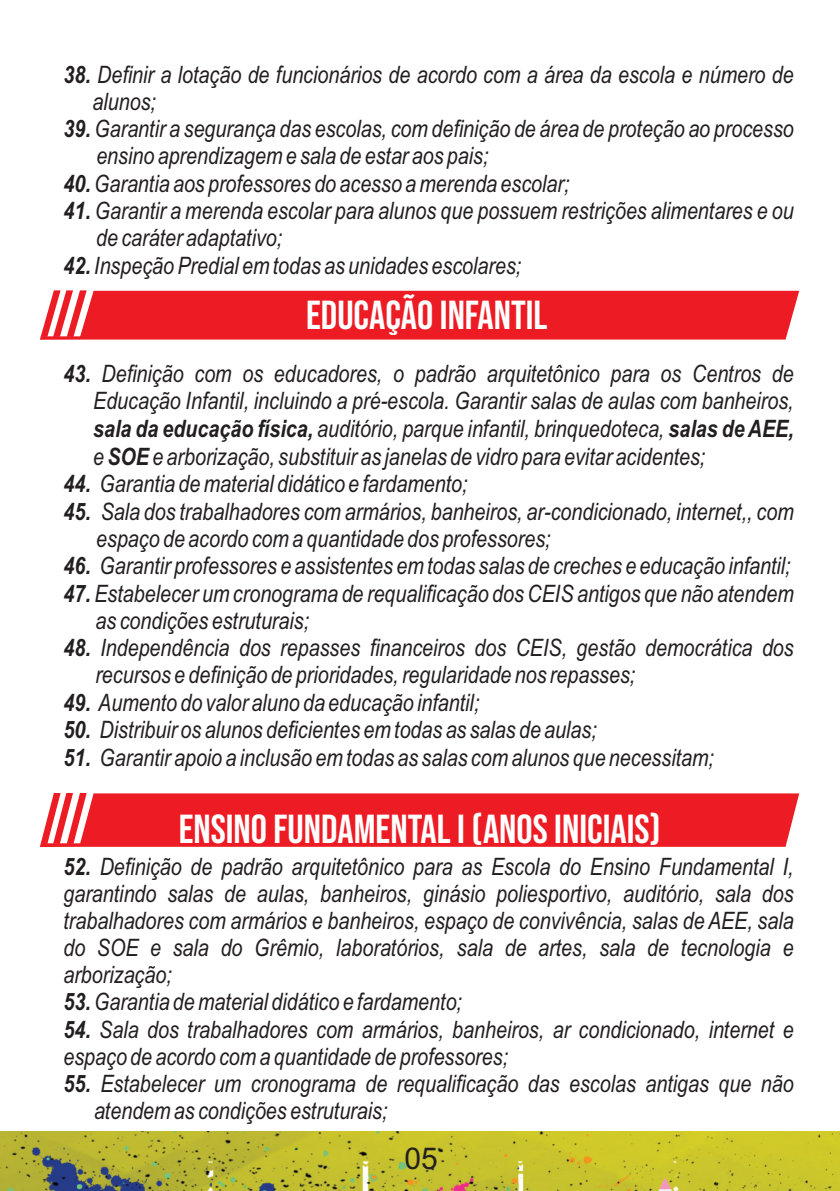
<style>
.page{position:relative;width:840px;height:1191px;background:#fff}
.page>*{position:absolute;margin:0;border:0;box-sizing:border-box;transform-origin:0 0}
.t1{font:40.4px "Bebas Neue";color:#fff}
.t2{font:30px "Arial";color:#231f20}
.t3{font:italic 24px/27px "Arial Narrow";color:#231f20}
.s1{font-weight:700}
</style>
<div class="page">
<img style="left:0;top:1131px;width:839px;height:60px">
<svg style="left:40px;top:290px;width:758px;height:50px;background:#ee2a31"></svg>
<svg style="left:40px;top:793px;width:758px;height:54px;background:#ed272f"></svg>
<p class="t3" style="left:63px;top:63px;width:731px"><span class="s1">38.</span> Definir a lotação de funcionários de acordo com a área da escola e número de</p>
<p class="t3" style="left:92px;top:90px;width:65px">alunos;</p>
<p class="t3" style="left:63px;top:117px;width:731px"><span class="s1">39.</span>Garantir a segurança das escolas, com definição de área de proteção ao processo</p>
<p class="t3" style="left:96px;top:144px;width:393px">ensino aprendizagem e sala de estar aos pais;</p>
<p class="t3" style="left:63px;top:172px;width:507px"><span class="s1">40.</span> Garantia aos professores do acesso a merenda escolar;</p>
<p class="t3" style="left:96px;top:199px;width:698px;text-indent:-33px"><span class="s1">41.</span> Garantir a merenda escolar para alunos que possuem restrições alimentares e ou de caráter adaptativo;</p>
<p class="t3" style="left:63px;top:254px;width:459px"><span class="s1">42.</span> Inspeção Predial em todas as unidades escolares;</p>
<h1 class="t1" style="left:306px;top:299px;width:243px">EDUCAÇÃO INFANTIL</h1>
<p class="t3" style="left:93px;top:362px;width:701px;text-align:justify;text-indent:-30px"><span class="s1">43.</span> Definição com os educadores, o padrão arquitetônico para os Centros de Educação Infantil, incluindo a pré-escola. Garantir salas de aulas com banheiros, <span class="s1">sala da educação física,</span> auditório, parque infantil, brinquedoteca, <span class="s1">salas de AEE, </span>e <span class="s1">SOE</span>e arborização, substituir as janelas de vidro para evitar acidentes;</p>
<p class="t3" style="left:63px;top:472px;width:405px"><span class="s1">44.</span> Garantia de material didático e fardamento;</p>
<p class="t3" style="left:96px;top:500px;width:698px;text-indent:-33px"><span class="s1">45.</span> Sala dos trabalhadores com armários, banheiros, ar-condicionado, internet,, com espaço de acordo com a quantidade dos professores;</p>
<p class="t3" style="left:63px;top:554px;width:728px"><span class="s1">46.</span> Garantir professores e assistentes em todas salas de creches e educação infantil;</p>
<p class="t3" style="left:96px;top:582px;width:699px;text-indent:-32px"><span class="s1">47.</span> Estabelecer um cronograma de requalificação dos CEIS antigos que não atendem as condições estruturais;</p>
<p class="t3" style="left:95px;top:636px;width:699px;text-indent:-32px"><span class="s1">48.</span> Independência dos repasses financeiros dos CEIS, gestão democrática dos recursos e definição de prioridades, regularidade nos repasses;</p>
<p class="t3" style="left:63px;top:691px;width:417px"><span class="s1">49.</span> Aumento do valor aluno da educação infantil;</p>
<p class="t3" style="left:63px;top:718px;width:534px"><span class="s1">50.</span> Distribuir os alunos deficientes em todas as salas de aulas;</p>
<p class="t3" style="left:63px;top:746px;width:651px"><span class="s1">51.</span> Garantir apoio a inclusão em todas as salas com alunos que necessitam;</p>
<h1 class="t1" style="left:179px;top:812px;width:483px">ENSINO FUNDAMENTAL I (ANOS INICIAIS)</h1>
<p class="t3" style="left:63px;top:854px;width:731px"><span class="s1">52.</span> Definição de padrão arquitetônico para as Escola do Ensino Fundamental I, garantindo salas de aulas, banheiros, ginásio poliesportivo, auditório, sala dos trabalhadores com armários e banheiros, espaço de convivência, salas de AEE, sala do SOE e sala do Grêmio, laboratórios, sala de artes, sala de tecnologia e arborização;<br><span class="s1">53.</span>Garantia de material didático e fardamento;</p>
<p class="t3" style="left:63px;top:1018px;width:731px"><span class="s1">54.</span> Sala dos trabalhadores com armários, banheiros, ar condicionado, internet e espaço de acordo com a quantidade de professores;</p>
<p class="t3" style="left:94px;top:1072px;width:700px;text-indent:-31px"><span class="s1">55.</span> Estabelecer um cronograma de requalificação das escolas antigas que não atendem as condições estruturais;</p>
<p class="t2" style="left:404px;top:1147px;width:35px">05</p>
</div>
